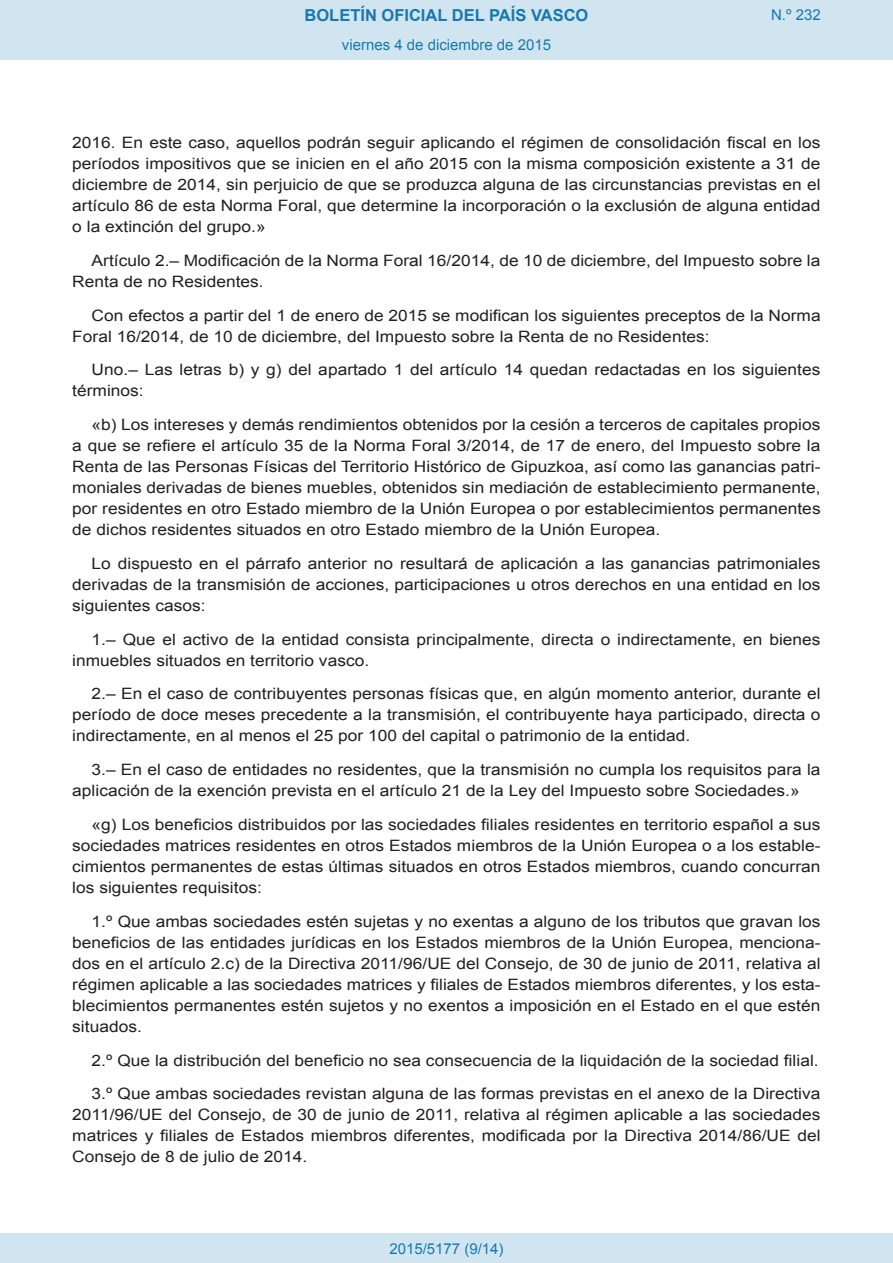
<style>
.page{position:relative;width:893px;height:1263px;background:#fff}
.page>*{position:absolute;margin:0;border:0;box-sizing:border-box;transform-origin:0 0}
.t1{font:700 16.5px "Arial";color:#1879ad}
.BOPVDetalle{font:15.6px/21px "Arial";color:#231f20;text-align:justify;scale:1.11 1}
.Paginacion_Centro{font:15px "Arial";color:#1879ad}
</style>
<div class="page">
<div style="left:0;top:0;width:893px;height:60px;background:#d0e5f0"></div>
<div style="left:0;top:1233px;width:893px;height:30px;background:#d0e5f0"></div>
<p class="t1" style="left:305px;top:4px;width:285px">BOLETÍN OFICIAL DEL PAÍS VASCO</p>
<p class="Paginacion_Centro" style="left:342px;top:35px;width:211px">viernes 4 de diciembre de 2015</p>
<p class="Paginacion_Centro" style="left:771px;top:5px;width:51px">N.º 232</p>
<p class="BOPVDetalle" style="left:72px;top:132px;width:676px">2016. En este caso, aquellos podrán seguir aplicando el régimen de consolidación fiscal en los períodos impositivos que se inicien en el año 2015 con la misma composición existente a 31 de diciembre de 2014, sin perjuicio de que se produzca alguna de las circunstancias previstas en el artículo 86 de esta Norma Foral, que determine la incorporación o la exclusión de alguna entidad o la extinción del grupo.»</p>
<p class="BOPVDetalle" style="left:72px;top:250px;width:675px;text-indent:19px">Artículo 2.– Modificación de la Norma Foral 16/2014, de 10 de diciembre, del Impuesto sobre la<br>Renta de no Residentes.</p>
<p class="BOPVDetalle" style="left:72px;top:305px;width:676px;text-indent:19px">Con efectos a partir del 1 de enero de 2015 se modifican los siguientes preceptos de la Norma<br>Foral 16/2014, de 10 de diciembre, del Impuesto sobre la Renta de no Residentes:</p>
<p class="BOPVDetalle" style="left:72px;top:360px;width:675px;text-indent:19px">Uno.– Las letras b) y g) del apartado 1 del artículo 14 quedan redactadas en los siguientes términos:</p>
<p class="BOPVDetalle" style="left:72px;top:414px;width:676px;text-indent:19px">«b) Los intereses y demás rendimientos obtenidos por la cesión a terceros de capitales propios a que se refiere el artículo 35 de la Norma Foral 3/2014, de 17 de enero, del Impuesto sobre la Renta de las Personas Físicas del Territorio Histórico de Gipuzkoa, así como las ganancias patri&shy;moniales derivadas de bienes muebles, obtenidos sin mediación de establecimiento permanente, por residentes en otro Estado miembro de la Unión Europea o por establecimientos permanentes de dichos residentes situados en otro Estado miembro de la Unión Europea.</p>
<p class="BOPVDetalle" style="left:72px;top:553px;width:676px;text-indent:19px">Lo dispuesto en el párrafo anterior no resultará de aplicación a las ganancias patrimoniales derivadas de la transmisión de acciones, participaciones u otros derechos en una entidad en los siguientes casos:</p>
<p class="BOPVDetalle" style="left:72px;top:629px;width:676px;text-indent:19px">1.– Que el activo de la entidad consista principalmente, directa o indirectamente, en bienes inmuebles situados en territorio vasco.</p>
<p class="BOPVDetalle" style="left:72px;top:684px;width:676px;text-indent:19px">2.– En el caso de contribuyentes personas físicas que, en algún momento anterior, durante el período de doce meses precedente a la transmisión, el contribuyente haya participado, directa o indirectamente, en al menos el 25 por 100 del capital o patrimonio de la entidad.</p>
<p class="BOPVDetalle" style="left:72px;top:759px;width:676px;text-indent:19px">3.– En el caso de entidades no residentes, que la transmisión no cumpla los requisitos para la aplicación de la exención prevista en el artículo 21 de la Ley del Impuesto sobre Sociedades.»</p>
<p class="BOPVDetalle" style="left:72px;top:814px;width:676px;text-indent:19px">«g) Los beneficios distribuidos por las sociedades filiales residentes en territorio español a sus sociedades matrices residentes en otros Estados miembros de la Unión Europea o a los estable&shy;cimientos permanentes de estas últimas situados en otros Estados miembros, cuando concurran los siguientes requisitos:</p>
<p class="BOPVDetalle" style="left:72px;top:911px;width:676px;text-indent:19px">1.º Que ambas sociedades estén sujetas y no exentas a alguno de los tributos que gravan los beneficios de las entidades jurídicas en los Estados miembros de la Unión Europea, menciona&shy;dos en el artículo 2.c) de la Directiva 2011/96/UE del Consejo, de 30 de junio de 2011, relativa al régimen aplicable a las sociedades matrices y filiales de Estados miembros diferentes, y los esta&shy;blecimientos permanentes estén sujetos y no exentos a imposición en el Estado en el que estén situados.</p>
<p class="BOPVDetalle" style="left:92px;top:1050px;width:656px">2.º Que la distribución del beneficio no sea consecuencia de la liquidación de la sociedad filial.</p>
<p class="BOPVDetalle" style="left:72px;top:1083px;width:676px;text-indent:19px">3.º Que ambas sociedades revistan alguna de las formas previstas en el anexo de la Directiva 2011/96/UE del Consejo, de 30 de junio de 2011, relativa al régimen aplicable a las sociedades matrices y filiales de Estados miembros diferentes, modificada por la Directiva 2014/86/UE del Consejo de 8 de julio de 2014.</p>
<p class="Paginacion_Centro" style="left:389px;top:1238px;width:116px">2015/5177 (9/14)</p>
</div>
